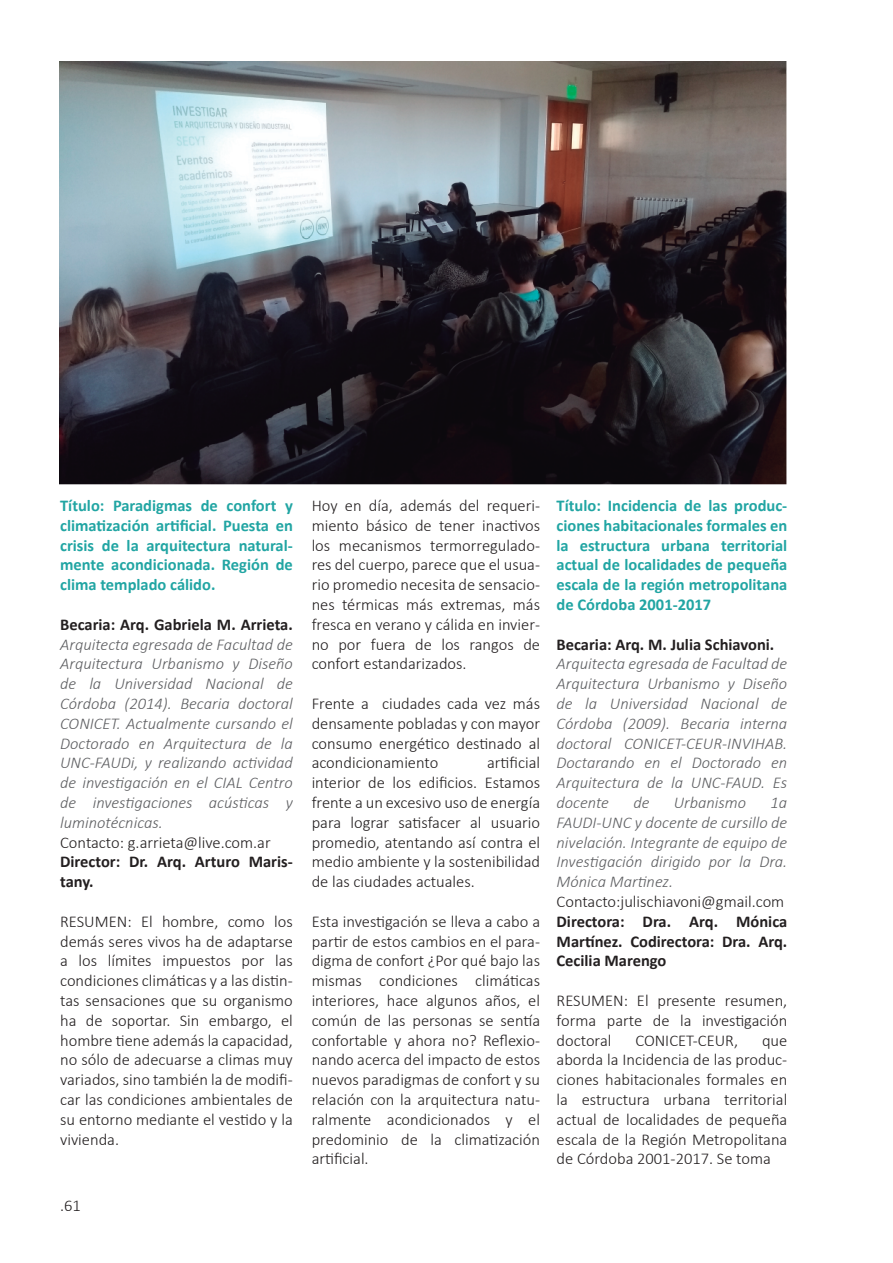
<style>
.page{position:relative;width:893px;height:1263px;background:#fff}
.page>*{position:absolute;margin:0;border:0;box-sizing:border-box;transform-origin:0 0}
.t1{font:300 16.5px/19.8px "Calibri";color:#231f20;text-align:justify}
.t2{font:italic 300 16.5px/19.8px "Calibri";color:#5e5f62;text-align:justify}
.t3{font:700 16.5px/19.8px "Calibri";color:#21a5a3;text-align:justify}
.t4{font:700 16.5px/19.8px "Calibri";color:#231f20}
</style>
<div class="page">
<img style="left:60px;top:62px;width:726px;height:423px">
<p class="t3" style="left:60px;top:495px;width:234px">Título: Paradigmas de confort y climatización artificial. Puesta en crisis de la arquitectura natural&shy;mente acondicionada. Región de clima templado cálido.</p>
<p class="t4" style="left:60px;top:614px;width:234px">Becaria: Arq. Gabriela M. Arrieta.</p>
<p class="t2" style="left:60px;top:634px;width:234px">Arquitecta egresada de Facultad de Arquitectura Urbanismo y Diseño de la Universidad Nacional de Córdoba (2014). Becaria doctoral CONICET. Actualmente cursando el Doctorado en Arquitectura de la UNC-FAUDi, y realizando actividad de investigación en el CIAL Centro de investigaciones acústicas y luminotécnicas.</p>
<p class="t1" style="left:60px;top:832px;width:212px">Contacto: g.arrieta@live.com.ar</p>
<p class="t4" style="left:60px;top:852px;width:234px">Director: Dr. Arq. Arturo Maris&shy;tany.</p>
<p class="t1" style="left:60px;top:911px;width:234px">RESUMEN: El hombre, como los demás seres vivos ha de adaptarse a los límites impuestos por las condiciones climáticas y a las distin&shy;tas sensaciones que su organismo ha de soportar. Sin embargo, el hombre tiene además la capacidad, no sólo de adecuarse a climas muy variados, sino también la de modifi&shy;car las condiciones ambientales de su entorno mediante el vestido y la vivienda.</p>
<p class="t1" style="left:60px;top:1195px;width:22px">.61</p>
<p class="t1" style="left:312px;top:495px;width:230px">Hoy en día, además del requeri&shy;miento básico de tener inactivos los mecanismos termorregulado&shy;res del cuerpo, parece que el usua&shy;rio promedio necesita de sensacio&shy;nes térmicas más extremas, más fresca en verano y cálida en invier&shy;no por fuera de los rangos de confort estandarizados.</p>
<p class="t1" style="left:312px;top:693px;width:230px">Frente a ciudades cada vez más densamente pobladas y con mayor consumo energético destinado al acondicionamiento</p>
<p class="t1" style="left:312px;top:753px;width:230px;text-indent:175px">artificial interior de los edificios. Estamos frente a un excesivo uso de energía para lograr satisfacer al usuario promedio, atentando así contra el medio ambiente y la sostenibilidad de las ciudades actuales.</p>
<p class="t1" style="left:312px;top:911px;width:230px">Esta investigación se lleva a cabo a partir de estos cambios en el para&shy;digma de confort ¿Por qué bajo las mismas condiciones climáticas interiores, hace algunos años, el común de las personas se sentía confortable y ahora no? Reflexio&shy;nando acerca del impacto de estos nuevos paradigmas de confort y su relación con la arquitectura natu&shy;ralmente acondicionados y el predominio de la climatización artificial.</p>
<p class="t3" style="left:557px;top:495px;width:232px">Título: Incidencia de las produc&shy;ciones habitacionales formales en la estructura urbana territorial actual de localidades de pequeña escala de la región metropolitana de Córdoba 2001-2017</p>
<p class="t4" style="left:557px;top:634px;width:219px">Becaria: Arq. M. Julia Schiavoni.</p>
<p class="t2" style="left:557px;top:654px;width:232px">Arquitecta egresada de Facultad de Arquitectura Urbanismo y Diseño de la Universidad Nacional de Córdoba (2009). Becaria interna doctoral CONICET-CEUR-INVIHAB.<br>Doctarando en el Doctorado en Arquitectura de la UNC-FAUD. Es docente</p>
<p class="t2" style="left:633px;top:792px;width:18px">de</p>
<p class="t2" style="left:674px;top:792px;width:74px">Urbanismo</p>
<p class="t2" style="left:557px;top:792px;width:232px;text-indent:214px">1a FAUDI-UNC y docente de cursillo de nivelación. Integrante de equipo de Investigación dirigido por la Dra.<br>Mónica Martinez.</p>
<p class="t1" style="left:557px;top:891px;width:229px">Contacto:julischiavoni@gmail.com</p>
<p class="t4" style="left:557px;top:911px;width:232px;text-align:justify">Directora: Dra. Arq. Mónica Martínez. Codirectora: Dra. Arq.<br>Cecilia Marengo</p>
<p class="t1" style="left:557px;top:990px;width:232px">RESUMEN: El presente resumen, forma parte de la investigación doctoral</p>
<p class="t1" style="left:635px;top:1030px;width:104px">CONICET-CEUR,</p>
<p class="t1" style="left:557px;top:1030px;width:232px;text-indent:205px">que aborda la Incidencia de las produc&shy;ciones habitacionales formales en la estructura urbana territorial actual de localidades de pequeña escala de la Región Metropolitana de Córdoba 2001-2017. Se toma</p>
</div>
